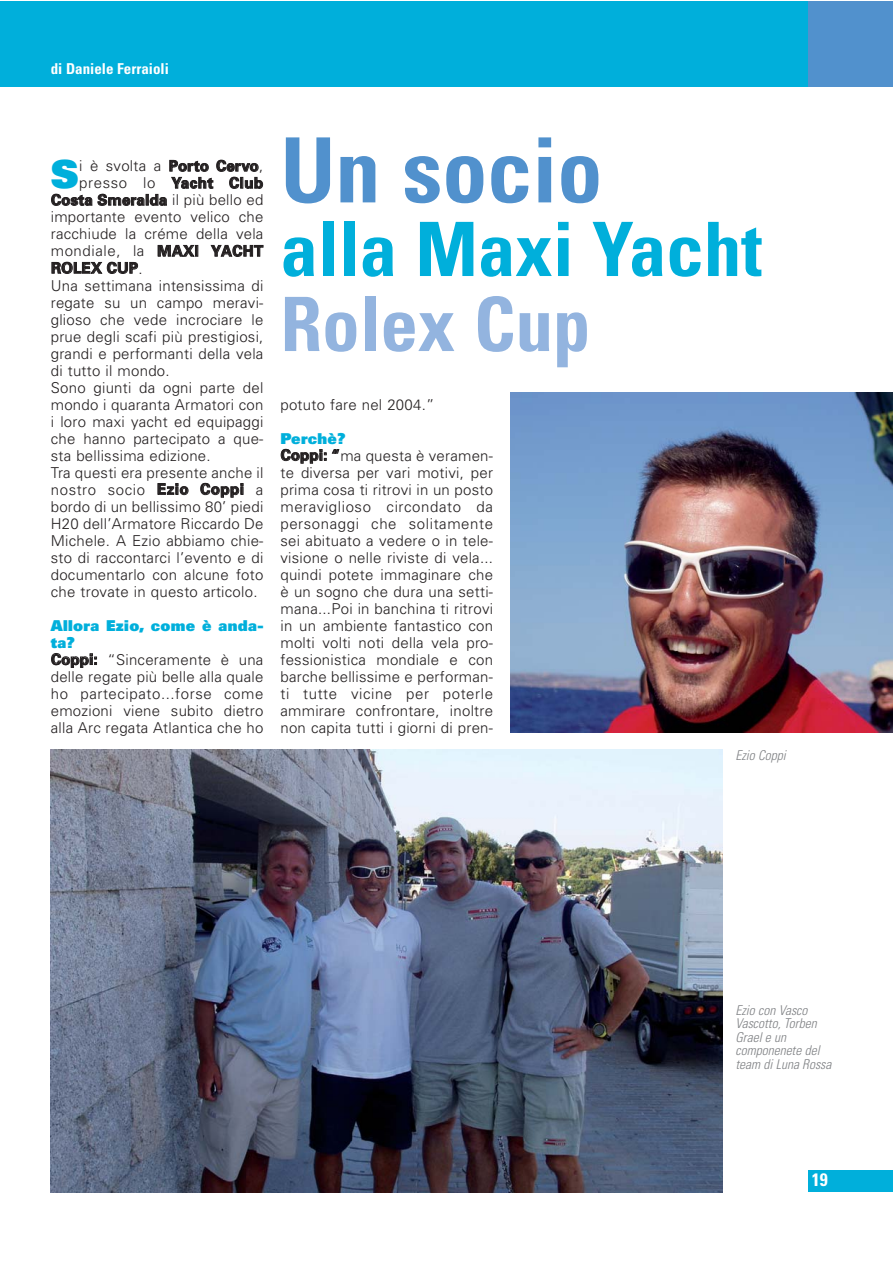
<style>
.page{position:relative;width:893px;height:1263px;background:#fff}
.page>*{position:absolute;margin:0;border:0;box-sizing:border-box;transform-origin:0 0}
.t1{font:700 condensed 90px "Univers";color:#5191cd}
.t2{font:700 condensed 75px "Univers";color:#00afdb}
.t3{font:700 condensed 75px "Univers";color:#93b4df}
.t4{font:900 38.55px "Univers";color:#00afdb}
.t5{font:700 condensed 18px "Univers";color:#fff}
.t6{font:300 15px/17px "Univers";letter-spacing:.015em;color:#231f20}
.t7{font:300 15px "Univers";letter-spacing:.04em;color:#231f20}
.t8{font:700 15px "Univers";letter-spacing:.015em;color:#231f20}
.t9{font:700 condensed 15px "Univers";color:#fff}
.t10{font:700 15px "Univers";letter-spacing:.035em;color:#231f20}
.t11{font:italic 300 condensed 13.5px/13.5px "Univers";color:#808285}
.s1{font-weight:700}
.s2{font-weight:300}
.s3{font-weight:900;color:#00afdb}
</style>
<div class="page">
<div style="left:0;top:1px;width:892px;height:85px;background:#00afdb"></div>
<div style="left:808px;top:1px;width:84px;height:85px;background:#5191cd"></div>
<div style="left:808px;top:1171px;width:84px;height:21px;background:#00afdb"></div>
<img style="left:51px;top:750px;width:672px;height:442px">
<img style="left:510px;top:393px;width:382px;height:340px">
<p class="t9" style="left:51px;top:63px;width:120px">di Daniele Ferraioli</p>
<h3 class="t4" style="left:51px;top:161px;width:29px">S</h3>
<p class="t6" style="left:79px;top:159px;width:186px">i è svolta a <span class="s1">Porto Cervo</span>,</p>
<p class="t10" style="left:79px;top:177px;width:185px"><span class="s2">presso lo</span> Yacht Club</p>
<p class="t8" style="left:51px;top:194px;width:214px">Costa Smeralda <span class="s2">il più bello ed</span></p>
<p class="t6" style="left:51px;top:210px;width:214px">importante evento velico che</p>
<p class="t6" style="left:51px;top:227px;width:214px">racchiude la créme della vela</p>
<p class="t7" style="left:51px;top:246px;width:214px">mondiale, la <span class="s1">MAXI YACHT</span></p>
<p class="t8" style="left:51px;top:262px;width:93px">ROLEX CUP<span class="s2">.</span></p>
<p class="t6" style="left:51px;top:278px;width:214px">Una settimana intensissima di</p>
<p class="t6" style="left:51px;top:295px;width:214px">regate su un campo meravi-</p>
<p class="t6" style="left:51px;top:312px;width:214px">glioso che vede incrociare le</p>
<p class="t6" style="left:51px;top:329px;width:214px">prue degli scafi più prestigiosi,</p>
<p class="t6" style="left:51px;top:346px;width:214px">grandi e performanti della vela</p>
<p class="t6" style="left:51px;top:363px;width:120px">di tutto il mondo.</p>
<p class="t6" style="left:51px;top:380px;width:214px">Sono giunti da ogni parte del</p>
<p class="t6" style="left:51px;top:397px;width:214px">mondo i quaranta Armatori con</p>
<p class="t6" style="left:51px;top:414px;width:214px">i loro maxi yacht ed equipaggi</p>
<p class="t6" style="left:51px;top:431px;width:214px">che hanno partecipato a que-</p>
<p class="t6" style="left:51px;top:448px;width:161px">sta bellissima edizione.</p>
<p class="t6" style="left:51px;top:465px;width:214px">Tra questi era presente anche il</p>
<p class="t7" style="left:51px;top:484px;width:214px">nostro socio <span class="s1">Ezio Coppi</span> a</p>
<p class="t6" style="left:51px;top:499px;width:214px">bordo di un bellissimo 80’ piedi</p>
<p class="t6" style="left:51px;top:516px;width:214px">H20 dell’Armatore Riccardo De</p>
<p class="t6" style="left:51px;top:533px;width:214px">Michele. A Ezio abbiamo chie-</p>
<p class="t6" style="left:51px;top:550px;width:214px">sto di raccontarci l’evento e di</p>
<p class="t6" style="left:51px;top:567px;width:214px">documentarlo con alcune foto</p>
<p class="t6" style="left:51px;top:584px;width:208px">che trovate in questo articolo.</p>
<p class="t6" style="left:51px;top:618px;width:214px"><span class="s3">Allora Ezio, come è anda&shy;ta?<br></span><span class="s1">Coppi:</span> “Sinceramente è una delle regate più belle alla quale ho partecipato...forse come emozioni viene subito dietro alla Arc regata Atlantica che ho</p>
<h1 class="t1" style="left:280px;top:137px;width:323px">Un socio</h1>
<h2 class="t2" style="left:280px;top:222px;width:483px">alla Maxi Yacht</h2>
<h2 class="t3" style="left:280px;top:297px;width:312px">Rolex Cup</h2>
<p class="t6" style="left:280px;top:397px;width:156px">potuto fare nel 2004.”</p>
<p class="t6" style="left:280px;top:431px;width:214px"><span class="s3">Perchè?<br></span><span class="s1">Coppi: “</span>ma questa è veramen&shy;te diversa per vari motivi, per prima cosa ti ritrovi in un posto meraviglioso circondato da personaggi che solitamente sei abituato a vedere o in tele&shy;visione o nelle riviste di vela... quindi potete immaginare che è un sogno che dura una setti&shy;mana...Poi in banchina ti ritrovi in un ambiente fantastico con molti volti noti della vela pro&shy;fessionistica mondiale e con barche bellissime e performan&shy;ti tutte vicine per poterle ammirare confrontare, inoltre non capita tutti i giorni di pren-</p>
<p class="t11" style="left:735px;top:749px;width:55px">Ezio Coppi</p>
<p class="t11" style="left:735px;top:1004px;width:100px">Ezio con Vasco<br>Vascotto,Torben<br>Graele un componenete del team diLuna Rossa</p>
<p class="t5" style="left:812px;top:1173px;width:17px">19</p>
</div>
